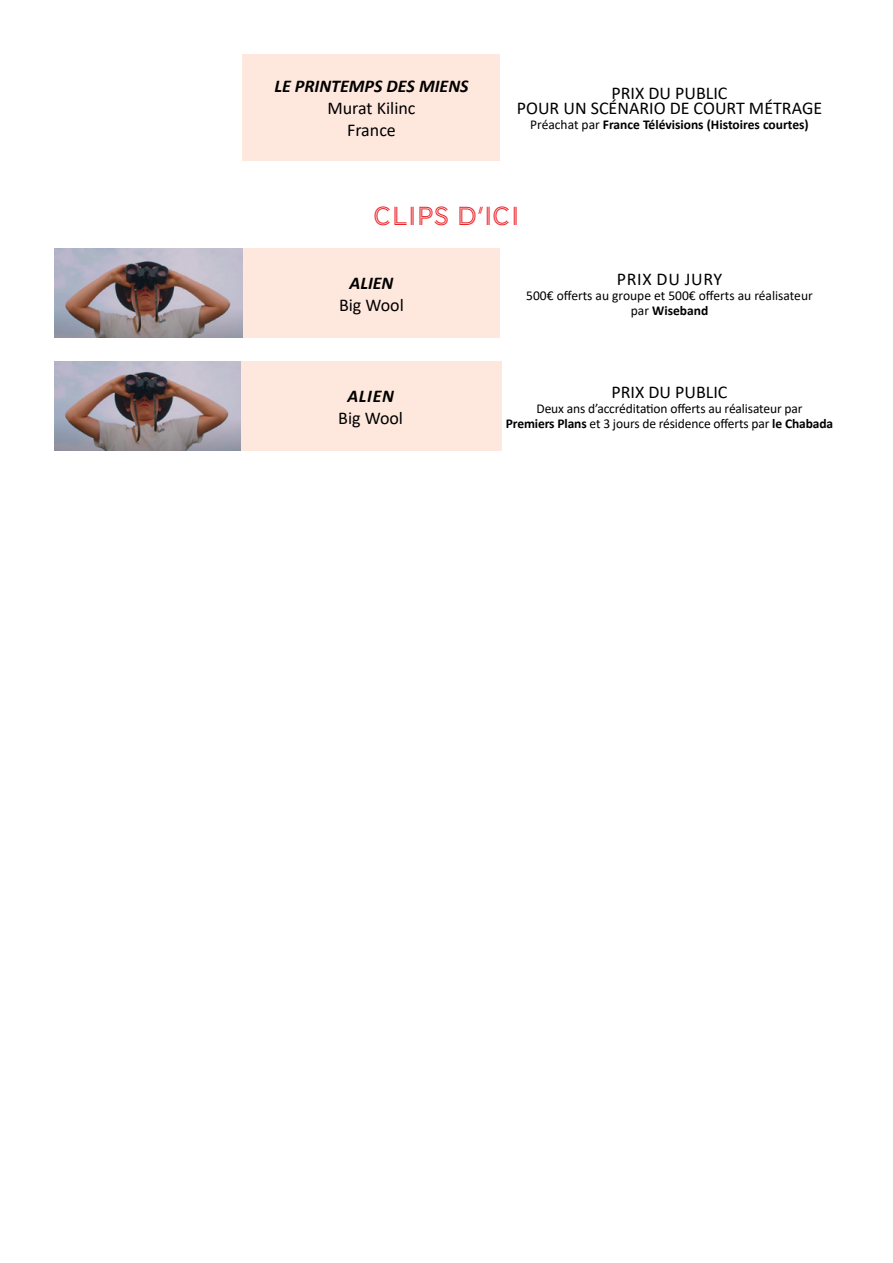
<style>
.page{position:relative;width:893px;height:1263px;background:#fff}
.page>*{position:absolute;margin:0;border:0;box-sizing:border-box;transform-origin:0 0}
.t1{font:27px "AW Conqueror Std Inline";color:#ed1d24}
.t2{font:18px/15px "Calibri";color:#000;text-align:center}
.t3{font:italic 700 18px "Calibri";color:#000}
.t4{font:18px "Calibri";letter-spacing:.04em;color:#000}
.t5{font:13.5px/15px "Calibri";letter-spacing:-.01em;color:#000;text-align:center}
.t6{font:700 13.5px "Calibri";color:#000}
.s1{font-weight:400}
.s2{font-weight:700}
</style>
<div class="page">
<div style="left:243px;top:54px;width:257px;height:106px;background:#fee7dc"></div>
<div style="left:243px;top:248px;width:257px;height:90px;background:#fee7dc"></div>
<img style="left:54px;top:248px;width:189px;height:90px">
<div style="left:240px;top:361px;width:262px;height:90px;background:#fee7dc"></div>
<img style="left:54px;top:362px;width:186px;height:89px">
<h2 class="t3" style="left:274px;top:74px;width:196px">LE PRINTEMPS DES MIENS</h2>
<h2 class="t2" style="left:327px;top:97px;width:90px;line-height:21.6px">Murat Kilinc<br>France</h2>
<h2 class="t2" style="left:517px;top:85px;width:307px">PRIX DU PUBLIC<br>POUR UN SCÉNARIO DE COURT MÉTRAGE</h2>
<p class="t6" style="left:530px;top:115px;width:280px"><span class="s1">Préachat par</span> France Télévisions (Histoires courtes)</p>
<h1 class="t1" style="left:374px;top:201px;width:147px">CLIPS D’ICI</h1>
<h2 class="t3" style="left:349px;top:270px;width:45px">ALIEN</h2>
<h2 class="t2" style="left:339px;top:297px;width:66px">Big Wool</h2>
<h2 class="t4" style="left:617px;top:266px;width:107px">PRIX DU JURY</h2>
<p class="t5" style="left:526px;top:288px;width:288px">500€ offerts au groupe et 500€ offerts au réalisateur par <span class="s2">Wiseband</span></p>
<h2 class="t3" style="left:347px;top:383px;width:48px">ALIEN</h2>
<h2 class="t2" style="left:338px;top:410px;width:66px">Big Wool</h2>
<h2 class="t2" style="left:611px;top:384px;width:118px">PRIX DU PUBLIC</h2>
<p class="t5" style="left:506px;top:400px;width:329px">Deux ans d’accréditation offerts au réalisateur par<br><span class="s2">Premiers Plans</span> et 3 jours de résidence offerts par <span class="s2">le Chabada</span></p>
</div>
